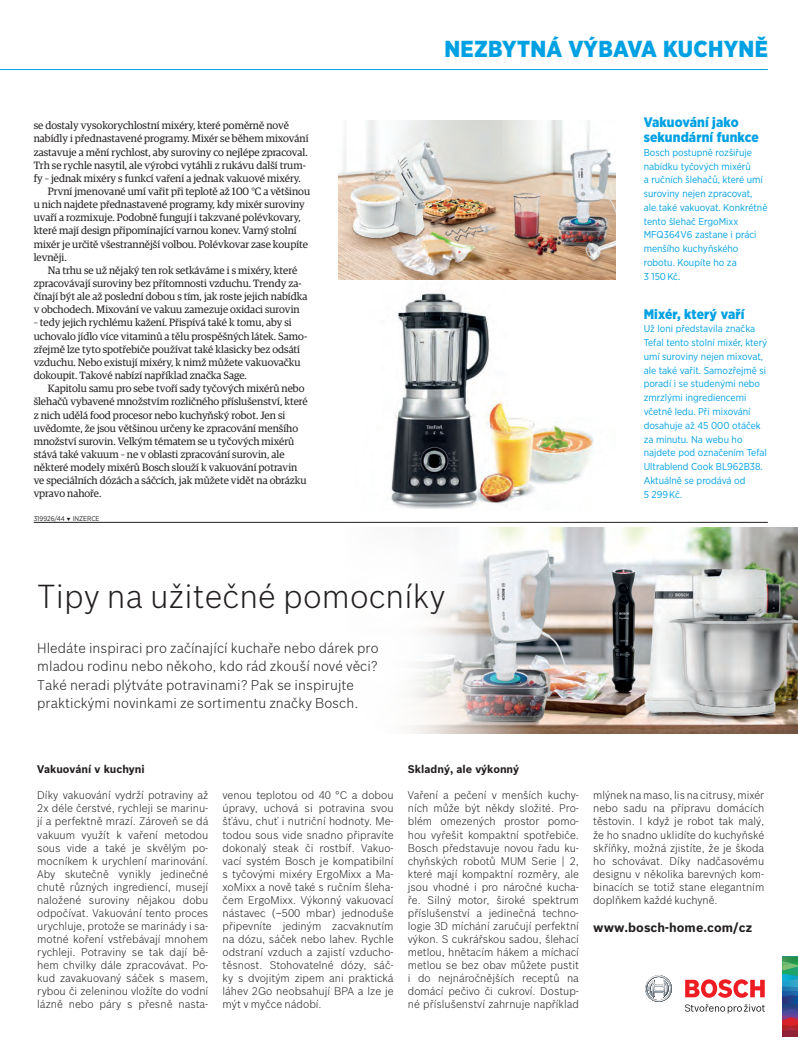
<style>
.page{position:relative;width:798px;height:1053px;background:#fff}
.page>*{position:absolute;margin:0;border:0;box-sizing:border-box;transform-origin:0 0}
.t1{font:300 32.5px "Bosch Sans";letter-spacing:.005em;color:#231f20}
.t2{font:900 23.12px "Gotham Narrow";letter-spacing:.015em;color:#00a1e3}
.t3{font:300 13.75px/18.6px "Bosch Sans";letter-spacing:.005em;color:#231f20}
.t4{font:900 13.75px/15px "Gotham Narrow";letter-spacing:.01em;color:#00a1e3}
.t5{font:700 12.5px "Bosch Sans";letter-spacing:.005em;color:#231f20}
.t6{font:300 10.88px/13px "Bosch Sans";color:#231f20;text-align:justify}
.t7{font:700 10.88px "Bosch Sans";color:#231f20}
.t8{font:10.62px/13.1px "Guardian Egyp";color:#231f20}
.t9{font:10px/13.8px "Gotham Narrow";color:#00a1e3}
.t10{font:6.88px "Gotham Narrow";color:#231f20}
</style>
<div class="page">
<hr style="left:0;top:69px;width:767px;height:1px;background:#00a1e3">
<img style="left:390px;top:289px;width:204px;height:220px">
<hr style="left:34px;top:522px;width:733px;height:1px;background:#231f20">
<img style="left:445px;top:527px;width:352px;height:206px">
<svg style="left:416px;top:527px;width:92px;height:191px"></svg>
<div style="left:288px;top:586px;width:178px;height:178px;background:#fff;border-radius:50%"></div>
<svg style="left:782px;top:956px;width:16px;height:80px"></svg>
<svg style="left:645px;top:975px;width:27px;height:27px"></svg>
<svg style="left:685px;top:979px;width:79px;height:18px"></svg>
<svg style="left:685px;top:1004px;width:79px;height:9px"></svg>
<img style="left:338px;top:120px;width:277px;height:160px">
<p class="t8" style="left:34px;top:118px;width:257px">se dostaly vysokorychlostní mixéry, které poměrně nově</p>
<p class="t8" style="left:34px;top:131px;width:276px">nabídly i přednastavené programy. Mixér se během mixování</p>
<p class="t8" style="left:34px;top:145px;width:275px">zastavuje a mění rychlost, aby suroviny co nejlépe zpracoval.</p>
<p class="t8" style="left:34px;top:158px;width:273px">Trh se rychle nasytil, ale výrobci vytáhli z rukávu další trum-</p>
<p class="t8" style="left:34px;top:171px;width:269px">fy – jednak mixéry s funkcí vaření a jednak vakuové mixéry.</p>
<p class="t8" style="left:48px;top:184px;width:264px">První jmenované umí vařit při teplotě až 100 °C a většinou</p>
<p class="t8" style="left:34px;top:197px;width:272px">u nich najdete přednastavené programy, kdy mixér suroviny</p>
<p class="t8" style="left:34px;top:210px;width:268px">uvaří a rozmixuje. Podobně fungují i takzvané polévkovary,</p>
<p class="t8" style="left:34px;top:223px;width:264px">které mají design připomínající varnou konev. Varný stolní</p>
<p class="t8" style="left:34px;top:237px;width:276px">mixér je určitě všestrannější volbou. Polévkovar zase koupíte</p>
<p class="t8" style="left:34px;top:250px;width:35px">levněji.</p>
<p class="t8" style="left:48px;top:263px;width:251px">Na trhu se už nějaký ten rok setkáváme i s mixéry, které</p>
<p class="t8" style="left:34px;top:276px;width:269px">zpracovávají suroviny bez přítomnosti vzduchu. Trendy za-</p>
<p class="t8" style="left:34px;top:289px;width:275px">čínají být ale až poslední dobou s tím, jak roste jejich nabídka</p>
<p class="t8" style="left:34px;top:302px;width:267px">v obchodech. Mixování ve vakuu zamezuje oxidaci surovin</p>
<p class="t8" style="left:34px;top:315px;width:275px">– tedy jejich rychlému kažení. Přispívá také k tomu, aby si uchovalo jídlo více vitaminů a tělu prospěšných látek. Samo&shy;zřejmě lze tyto spotřebiče používat také klasicky bez odsátí vzduchu. Nebo existují mixéry, k nimž můžete vakuovačku dokoupit. Takové nabízí například značka Sage.</p>
<p class="t8" style="left:34px;top:381px;width:275px;text-indent:14px">Kapitolu samu pro sebe tvoří sady tyčových mixérů nebo šlehačů vybavené množstvím rozličného příslušenství, které z nich udělá food procesor nebo kuchyňský robot. Jen si uvědomte, že jsou většinou určeny ke zpracování menšího množství surovin. Velkým tématem se u tyčových mixérů stává také vakuum – ne v oblasti zpracování surovin, ale některé modely mixérů Bosch slouží k vakuování potravin ve speciálních dózách a sáčcích, jak můžete vidět na obrázku vpravo nahoře.</p>
<p class="t10" style="left:34px;top:514px;width:67px">319926/44 ❑ INZERCE</p>
<h2 class="t2" style="left:444px;top:34px;width:325px">NEZBYTNÁ VÝBAVA KUCHYNĚ</h2>
<p class="t4" style="left:643px;top:115px;width:116px">Vakuování jako sekundární funkce</p>
<p class="t9" style="left:643px;top:145px;width:125px">Bosch postupně rozšiřuje nabídku tyčových mixérů<br>a ručních šlehačů, které umí suroviny nejen zpracovat, ale také vakuovat. Konkrétně tento šlehač ErgoMixx<br>MFQ364V6 zastane i práci menšího kuchyňského robotu. Koupíte ho za<br>3 150 Kč.</p>
<p class="t4" style="left:643px;top:306px;width:102px">Mixér, který vaří</p>
<p class="t9" style="left:643px;top:322px;width:125px">Už loni představila značka<br>Tefal tento stolní mixér, který umí suroviny nejen mixovat, ale také vařit. Samozřejmě si poradí i se studenými nebo zmrzlými ingrediencemi včetně ledu. Při mixování dosahuje až 45 000 otáček za minutu. Na webu ho najdete pod označením Tefal<br>Ultrablend Cook BL962B38.<br>Aktuálně se prodává od<br>5 299 Kč.</p>
<h1 class="t1" style="left:37px;top:576px;width:409px">Tipy na užitečné pomocníky</h1>
<p class="t3" style="left:37px;top:638px;width:343px">Hledáte inspiraci pro začínající kuchaře nebo dárek pro mladou rodinu nebo někoho, kdo rád zkouší nové věci?<br>Také neradi plýtváte potravinami? Pak se inspirujte praktickými novinkami ze sortimentu značky Bosch.</p>
<p class="t7" style="left:37px;top:761px;width:109px">Vakuování v kuchyni</p>
<p class="t6" style="left:37px;top:788px;width:172px">Díky vakuování vydrží potraviny až 2x déle čerstvé, rychleji se marinu&shy;jí a perfektně mrazí. Zároveň se dá vakuum využít k vaření metodou sous vide a také je skvělým po&shy;mocníkem k urychlení marinování.<br>Aby skutečně vynikly jedinečné chutě různých ingrediencí, musejí naložené suroviny nějakou dobu odpočívat. Vakuování tento proces urychluje, protože se marinády i sa&shy;motné koření vstřebávají mnohem rychleji. Potraviny se tak dají bě&shy;hem chvilky dále zpracovávat. Po&shy;kud zavakuovaný sáček s masem, rybou či zeleninou vložíte do vodní lázně nebo páry s přesně nasta-</p>
<p class="t6" style="left:222px;top:788px;width:172px">venou teplotou od 40 °C a dobou úpravy, uchová si potravina svou šťávu, chuť i nutriční hodnoty. Me&shy;todou sous vide snadno připravíte dokonalý steak či rostbíf. Vakuo&shy;vací systém Bosch je kompatibilní s tyčovými mixéry ErgoMixx a Ma&shy;xoMixx a nově také s ručním šleha&shy;čem ErgoMixx. Výkonný vakuovací nástavec (–500 mbar) jednoduše připevníte jediným zacvaknutím na dózu, sáček nebo lahev. Rychle odstraní vzduch a zajistí vzducho&shy;těsnost. Stohovatelné dózy, sáč&shy;ky s dvojitým zipem ani praktická láhev 2Go neobsahují BPA a lze je mýt v myčce nádobí.</p>
<p class="t7" style="left:407px;top:761px;width:113px">Skladný, ale výkonný</p>
<p class="t6" style="left:407px;top:788px;width:172px">Vaření a pečení v menších kuchy&shy;ních může být někdy složité. Pro&shy;blém omezených prostor pomo&shy;hou vyřešit kompaktní spotřebiče.<br>Bosch představuje novou řadu ku&shy;chyňských robotů MUM Serie | 2, které mají kompaktní rozměry, ale jsou vhodné i pro náročné kucha&shy;ře. Silný motor, široké spektrum příslušenství a jedinečná techno&shy;logie 3D míchání zaručují perfektní výkon. S cukrářskou sadou, šlehací metlou, hnětacím hákem a míchací metlou se bez obav můžete pustit i do nejnáročnějších receptů na domácí pečivo či cukroví. Dostup&shy;né příslušenství zahrnuje například</p>
<p class="t6" style="left:593px;top:788px;width:172px">mlýnek na maso, lis na citrusy, mixér nebo sadu na přípravu domácích těstovin. I když je robot tak malý, že ho snadno uklidíte do kuchyňské skříňky, možná zjistíte, že je škoda ho schovávat. Díky nadčasovému designu v několika barevných kom&shy;binacích se totiž stane elegantním doplňkem každé kuchyně.</p>
<p class="t5" style="left:593px;top:917px;width:160px">www.bosch-home.com/cz</p>
</div>
